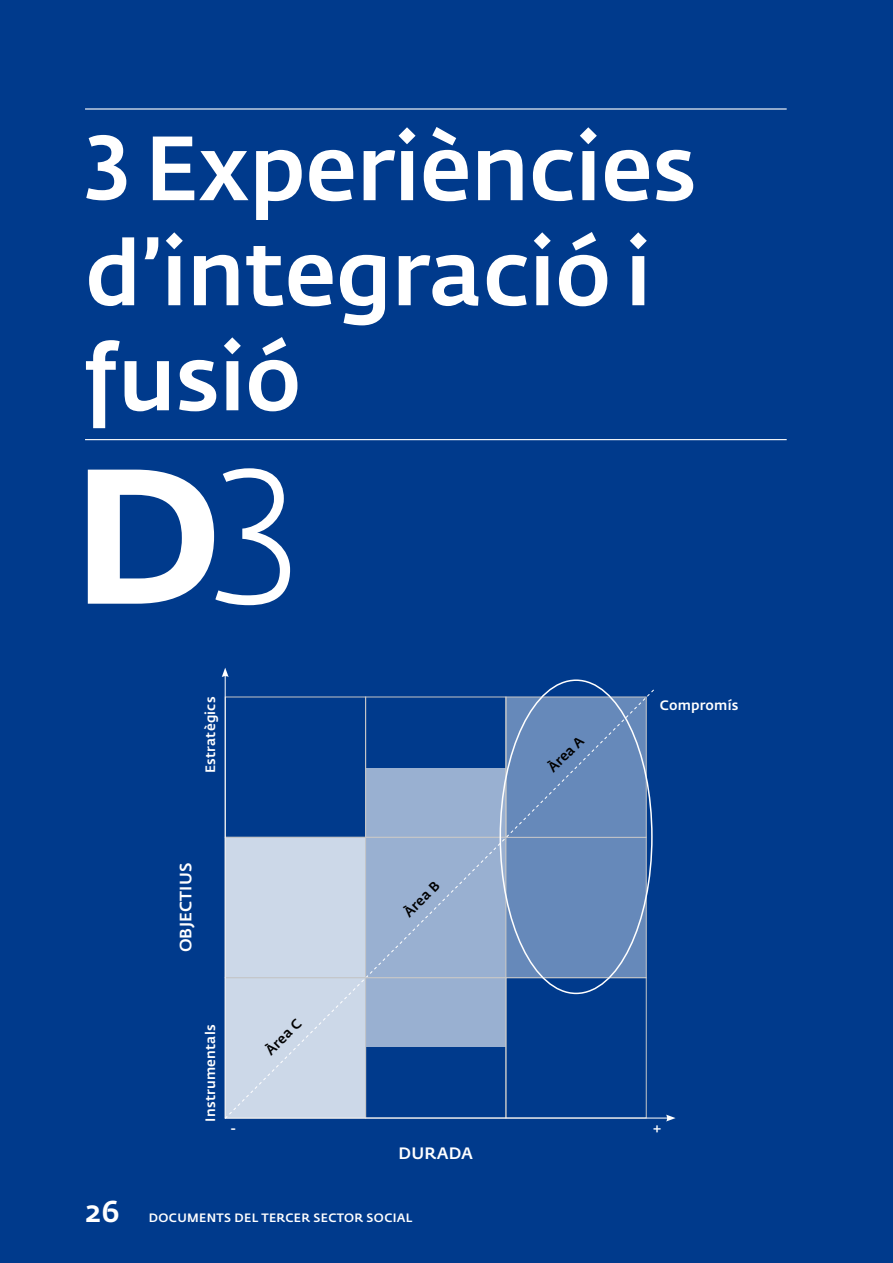
<style>
.page{position:relative;width:893px;height:1263px;background:#003a8c}
.page>*{position:absolute;margin:0;border:0;box-sizing:border-box;transform-origin:0 0}
.t1{font:500 90px/105px "Fedra Sans Std";color:#fff}
.t2{font:500 30px "Fedra Sans Std";color:#fff}
.t3{font:500 16.35px "Fedra Sans Std";color:#fff}
.t4{font:500 13.5px "Fedra Sans Std";letter-spacing:.015em;color:#fff}
.t5{font:500 13.5px "Fedra Sans Std";color:#000}
.t6{font:500 12px "Fedra Sans Std";letter-spacing:.03em;color:#fff}
</style>
<div class="page">
<hr style="left:85px;top:108px;width:702px;height:2px;background:#fff">
<hr style="left:85px;top:439px;width:702px;height:1px;background:#fff">
<svg style="left:88px;top:468px;width:202px;height:137px"></svg>
<svg style="left:224px;top:689px;width:431px;height:430px"></svg>
<div style="left:365px;top:977px;width:141px;height:141px;border:1px solid #c5c6c8"></div>
<div style="left:365px;top:697px;width:141px;height:141px;border:1px solid #c5c6c8"></div>
<hr style="left:225px;top:675px;width:1px;height:443px;background:#fff">
<svg style="left:222px;top:668px;width:7px;height:9px"></svg>
<hr style="left:225px;top:1118px;width:443px;height:1px;background:#fff">
<svg style="left:666px;top:1114px;width:10px;height:7px"></svg>
<h1 class="t1" style="left:85px;top:116px;width:613px">3 EXPERIÈNCIES<br>D’INTEGRACIÓ I<br>FUSIÓ</h1>
<p class="t4" style="left:202px;top:773px;width:78px;rotate:-90deg">ESTRATÈGICS</p>
<p class="t5" style="left:544px;top:764px;width:46px;rotate:-45deg">ÀREA A</p>
<p class="t4" style="left:660px;top:697px;width:80px">COMPROMÍS</p>
<h2 class="t2" style="left:85px;top:1193px;width:36px">26</h2>
<p class="t3" style="left:175px;top:952px;width:89px;rotate:-90deg">OBJECTIUS</p>
<p class="t5" style="left:400px;top:908px;width:46px;rotate:-45deg">ÀREA B</p>
<p class="t4" style="left:202px;top:1121px;width:99px;rotate:-90deg">I NSTRUMENTALS</p>
<p class="t5" style="left:262px;top:1046px;width:46px;rotate:-45deg">ÀREA C</p>
<p class="t4" style="left:231px;top:1120px;width:6px">-</p>
<p class="t4" style="left:653px;top:1120px;width:10px">+</p>
<p class="t3" style="left:399px;top:1143px;width:14px">DURADA</p>
<p class="t6" style="left:149px;top:1210px;width:265px">DOCUMENTS DEL TERCER SECTOR SOCIAL</p>
</div>
